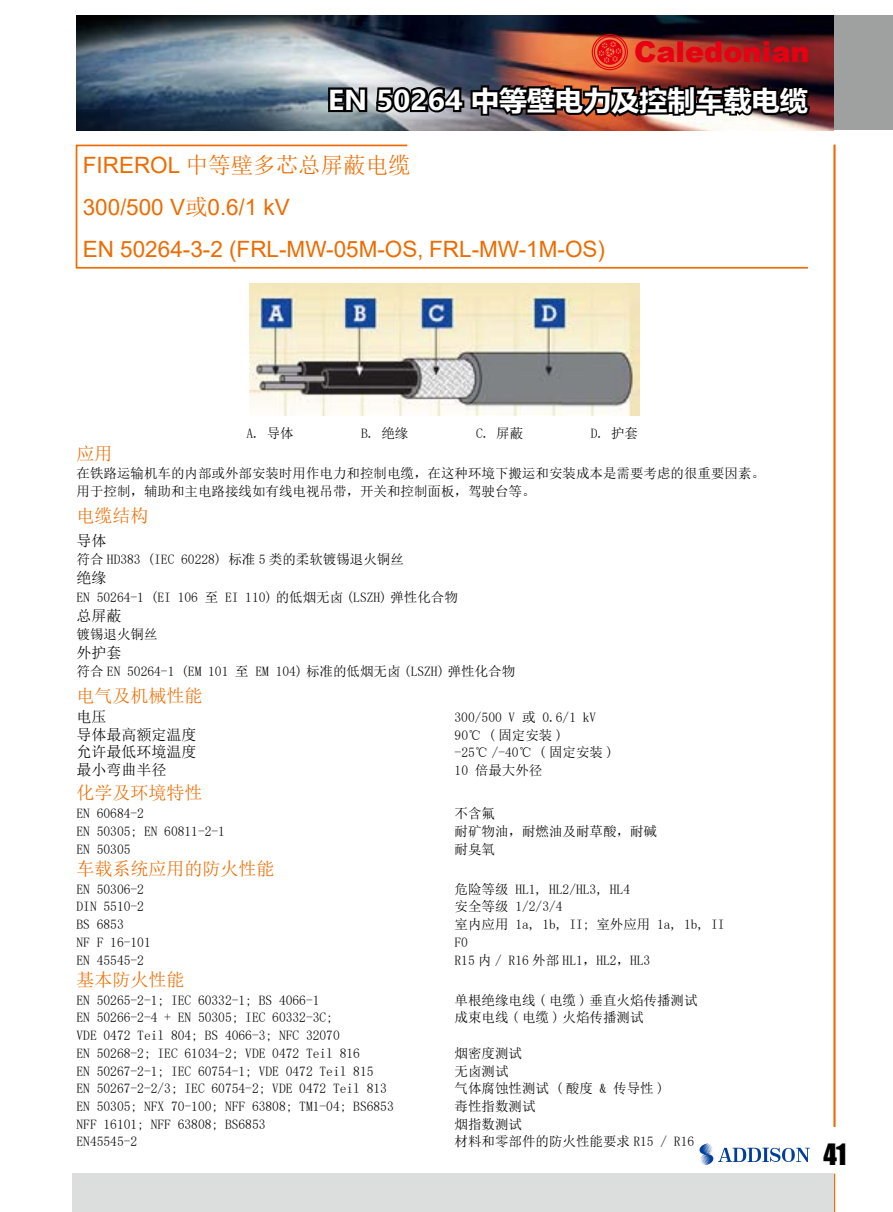
<style>
.page{position:relative;width:893px;height:1212px;background:#fff}
.page>*{position:absolute;margin:0;border:0;box-sizing:border-box;transform-origin:0 0}
.t1{font:900 28.65px "Arial";color:#e60012}
.t2{font:700 27px "Microsoft Ya Hei";color:#fff;scale:1.04 1}
.t3{font:27px "Impact";color:#000}
.t4{font:22.5px/41.7px "Arial";color:#ed6c00}
.t5{font:22.5px "N Sim Sun";color:#ed6c00}
.t6{font:18px "N Sim Sun";color:#ed6c00}
.t7{font:15px "N Sim Sun";color:#000}
.t8{font:13.5px/17.7px "N Sim Sun";color:#000}
.s1{font-family:"Arial"}
.s2{font-family:"N Sim Sun"}
</style>
<div class="page">
<div style="left:761px;top:15px;width:132px;height:115px;background:#9fa0a0"></div>
<img style="left:77px;top:15px;width:756px;height:115px">
<hr style="left:833px;top:145px;width:3px;height:982px;background:#ed6c00">
<hr style="left:833px;top:1174px;width:2px;height:38px;background:#ed6c00">
<svg style="left:592px;top:34px;width:36px;height:36px"></svg>
<div style="left:72px;top:1174px;width:761px;height:38px;background:#dcdddd"></div>
<svg style="left:699px;top:1143px;width:111px;height:22px"></svg>
<img style="left:250px;top:283px;width:390px;height:132px">
<svg style="left:75px;top:144px;width:733px;height:125px"></svg>
<img style="left:326px;top:77px;width:487px;height:43px">
<h1 class="t1" style="left:634px;top:31px;width:177px">Caledonian</h1>
<h2 class="t2" style="left:328px;top:81px;width:463px">EN 50264 中等壁电力及控制车载电缆</h2>
<h3 class="t5" style="left:83px;top:154px;width:329px"><span class="s1">FIREROL</span> 中等壁多芯总屏蔽电缆</h3>
<h3 class="t4" style="left:83px;top:186px;width:524px">300/500 V<span class="s2">或</span>0.6/1 kV<br>EN 50264-3-2 (FRL-MW-05M-OS, FRL-MW-1M-OS)</h3>
<p class="t8" style="left:246px;top:424px;width:49px">A. 导体</p>
<p class="t8" style="left:361px;top:424px;width:49px">B. 绝缘</p>
<p class="t8" style="left:476px;top:424px;width:49px">C. 屏蔽</p>
<p class="t8" style="left:591px;top:424px;width:49px">D. 护套</p>
<h3 class="t6" style="left:77px;top:444px;width:37px">应用</h3>
<p class="t8" style="left:77px;top:465px;width:690px">在铁路运输机车的内部或外部安装时用作电力和控制电缆，在这种环境下搬运和安装成本是需要考虑的很重要因素。用于控制，辅助和主电路接线如有线电视吊带，开关和控制面板，驾驶台等。</p>
<h3 class="t6" style="left:77px;top:506px;width:74px">电缆结构</h3>
<p class="t7" style="left:77px;top:533px;width:32px">导体</p>
<p class="t8" style="left:77px;top:551px;width:329px">符合 HD383 (IEC 60228) 标准 5 类的柔软镀锡退火铜丝</p>
<p class="t7" style="left:77px;top:570px;width:32px">绝缘</p>
<p class="t8" style="left:77px;top:588px;width:383px">EN 50264-1 (EI 106 至 EI 110) 的低烟无卤 (LSZH) 弹性化合物</p>
<p class="t7" style="left:77px;top:608px;width:47px">总屏蔽</p>
<p class="t8" style="left:77px;top:625px;width:83px">镀锡退火铜丝</p>
<p class="t7" style="left:77px;top:645px;width:47px">外护套</p>
<p class="t8" style="left:77px;top:662px;width:440px">符合 EN 50264-1 (EM 101 至 EM 104) 标准的低烟无卤 (LSZH) 弹性化合物</p>
<h3 class="t6" style="left:77px;top:686px;width:128px">电气及机械性能</h3>
<p class="t7" style="left:77px;top:709px;width:32px">电压</p>
<p class="t8" style="left:455px;top:708px;width:143px">300/500 V 或 0.6/1 kV</p>
<p class="t7" style="left:77px;top:727px;width:122px">导体最高额定温度</p>
<p class="t8" style="left:455px;top:726px;width:109px">90℃ ( 固定安装 )</p>
<p class="t7" style="left:77px;top:744px;width:122px">允许最低环境温度</p>
<p class="t8" style="left:455px;top:743px;width:160px">-25℃ /-40℃ ( 固定安装 )</p>
<p class="t7" style="left:77px;top:762px;width:92px">最小弯曲半径</p>
<p class="t8" style="left:455px;top:761px;width:89px">10 倍最大外径</p>
<h3 class="t6" style="left:77px;top:784px;width:128px">化学及环境特性</h3>
<p class="t8" style="left:77px;top:804px;width:69px">EN 60684-2</p>
<p class="t8" style="left:455px;top:804px;width:42px">不含氟</p>
<p class="t8" style="left:77px;top:822px;width:150px">EN 50305; EN 60811-2-1</p>
<p class="t8" style="left:455px;top:822px;width:204px">耐矿物油，耐燃油及耐草酸，耐碱</p>
<p class="t8" style="left:77px;top:840px;width:56px">EN 50305</p>
<p class="t8" style="left:455px;top:840px;width:42px">耐臭氧</p>
<h3 class="t6" style="left:77px;top:859px;width:200px">车载系统应用的防火性能</h3>
<p class="t8" style="left:77px;top:880px;width:69px">EN 50306-2</p>
<p class="t8" style="left:455px;top:880px;width:177px">危险等级 HL1, HL2/HL3, HL4</p>
<p class="t8" style="left:77px;top:898px;width:69px">DIN 5510-2</p>
<p class="t8" style="left:455px;top:898px;width:109px">安全等级 1/2/3/4</p>
<p class="t8" style="left:77px;top:915px;width:49px">BS 6853</p>
<p class="t8" style="left:455px;top:915px;width:271px">室内应用 1a, 1b, II; 室外应用 1a, 1b, II</p>
<p class="t8" style="left:77px;top:933px;width:76px">NF F 16-101</p>
<p class="t8" style="left:455px;top:933px;width:15px">F0</p>
<p class="t8" style="left:77px;top:951px;width:69px">EN 45545-2</p>
<p class="t8" style="left:455px;top:951px;width:197px">R15 内 / R16 外部 HL1，HL2，HL3</p>
<h3 class="t6" style="left:77px;top:970px;width:110px">基本防火性能</h3>
<p class="t8" style="left:77px;top:991px;width:245px">EN 50265-2-1; IEC 60332-1; BS 4066-1</p>
<p class="t8" style="left:455px;top:991px;width:244px">单根绝缘电线 ( 电缆 ) 垂直火焰传播测试</p>
<p class="t8" style="left:77px;top:1009px;width:258px">EN 50266-2-4 + EN 50305; IEC 60332-3C;</p>
<p class="t8" style="left:455px;top:1009px;width:190px">成束电线 ( 电缆 ) 火焰传播测试</p>
<p class="t8" style="left:77px;top:1026px;width:285px">VDE 0472 Teil 804; BS 4066-3; NFC 32070<br>EN 50268-2; IEC 61034-2; VDE 0472 Teil 816</p>
<p class="t8" style="left:455px;top:1044px;width:69px">烟密度测试</p>
<p class="t8" style="left:77px;top:1062px;width:299px">EN 50267-2-1; IEC 60754-1; VDE 0472 Teil 815</p>
<p class="t8" style="left:455px;top:1062px;width:55px">无卤测试</p>
<p class="t8" style="left:77px;top:1079px;width:312px">EN 50267-2-2/3; IEC 60754-2; VDE 0472 Teil 813</p>
<p class="t8" style="left:455px;top:1079px;width:211px">气体腐蚀性测试 ( 酸度 &amp; 传导性 )</p>
<p class="t8" style="left:77px;top:1097px;width:319px">EN 50305; NFX 70-100; NFF 63808; TM1-04; BS6853</p>
<p class="t8" style="left:455px;top:1097px;width:82px">毒性指数测试</p>
<p class="t8" style="left:77px;top:1115px;width:191px">NFF 16101; NFF 63808; BS6853</p>
<p class="t8" style="left:455px;top:1115px;width:69px">烟指数测试</p>
<p class="t8" style="left:77px;top:1132px;width:62px">EN45545-2</p>
<p class="t8" style="left:455px;top:1132px;width:241px">材料和零部件的防火性能要求 R15 / R16</p>
<h2 class="t3" style="left:823px;top:1134px;width:25px">41</h2>
</div>
